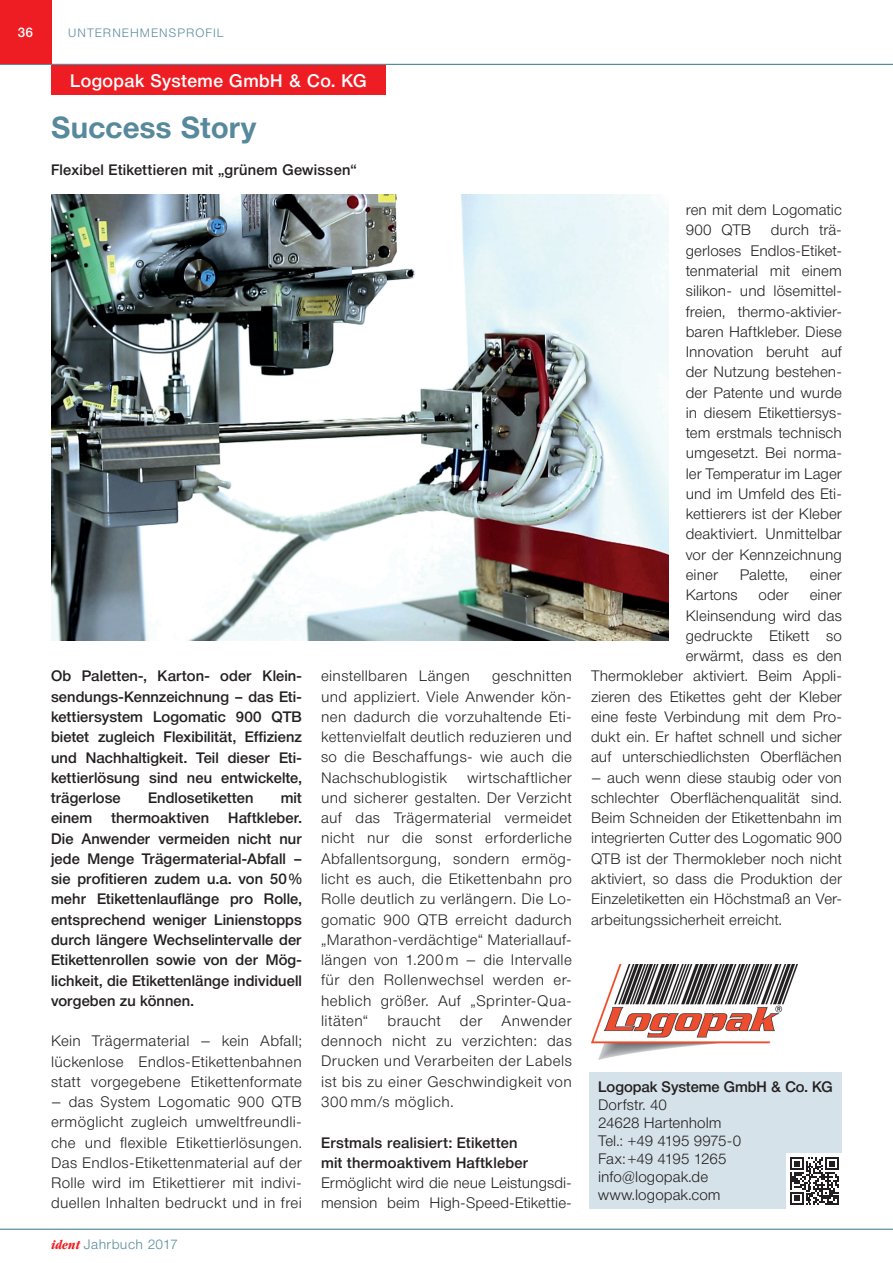
<style>
.page{position:relative;width:893px;height:1263px;background:#fff}
.page>*{position:absolute;margin:0;border:0;box-sizing:border-box;transform-origin:0 0}
.t1{font:700 30px "Neue Helvetica BQ";letter-spacing:.01em;color:#57899d}
.t2{font:500 18px "Neue Helvetica BQ";letter-spacing:.025em;color:#fff}
.t3{font:300 15px/20.2px "Neue Helvetica BQ";letter-spacing:.005em;color:#231f20;text-align:justify}
.t4{font:500 15px/20.2px "Neue Helvetica BQ";letter-spacing:.01em;color:#231f20;text-align:justify}
.t5{font:300 15px "Neue Helvetica BQ";letter-spacing:.025em;color:#231f20}
.t6{font:300 15px "Neue Helvetica BQ";letter-spacing:.035em;color:#231f20}
.t7{font:300 13.5px "Neue Helvetica BQ";letter-spacing:.03em;color:#57899d}
.t8{font:500 13.5px "Neue Helvetica BQ";color:#fff}
.t9{font:300 12px "Neue Helvetica BQ";letter-spacing:.09em;color:#57899d}
.s1{font-family:"Garamond";font-weight:700;font-style:italic;font-stretch:condensed;color:#ee1d23}
</style>
<div class="page">
<hr style="left:0;top:1229px;width:893px;height:1px;background:#57899d">
<hr style="left:0;top:64px;width:893px;height:1px;background:#57899d">
<div style="left:51px;top:65px;width:335px;height:30px;background:#ee1d23"></div>
<div style="left:590px;top:1072px;width:252px;height:136px;background:#d5e2e9"></div>
<img style="left:591px;top:964px;width:207px;height:95px">
<div style="left:787px;top:1153px;width:55px;height:55px;background:#fff"></div>
<svg style="left:790px;top:1157px;width:48px;height:48px"></svg>
<img style="left:51px;top:195px;width:618px;height:446px">
<div style="left:0;top:0;width:51px;height:64px;background:#ee1d23"></div>
<p class="t8" style="left:18px;top:24px;width:17px">36</p>
<p class="t9" style="left:68px;top:25px;width:157px">UNTERNEHMENSPROFIL</p>
<p class="t2" style="left:70px;top:69px;width:298px">Logopak Systeme GmbH &amp; Co. KG</p>
<h1 class="t1" style="left:51px;top:108px;width:207px">Success Story</h1>
<p class="t4" style="left:51px;top:159px;width:307px">Flexibel Etikettieren mit „grünem Gewissen“</p>
<p class="t4" style="left:51px;top:666px;width:252px">Ob Paletten-, Karton- oder Klein&shy;sendungs-Kennzeichnung – das Eti&shy;kettiersystem Logomatic 900 QTB bietet zugleich Flexibilität, Effizienz und Nachhaltigkeit. Teil dieser Eti&shy;kettierlösung sind neu entwickelte, trägerlose</p>
<p class="t4" style="left:148px;top:787px;width:107px">Endlosetiketten</p>
<p class="t4" style="left:281px;top:787px;width:23px">mit</p>
<p class="t4" style="left:51px;top:808px;width:252px;text-indent:177px">Haftkleber.<br>Die Anwender vermeiden nicht nur jede Menge Trägermaterial-Abfall – sie profitieren zudem u.a. von 50% mehr Etikettenlauflänge pro Rolle, entsprechend weniger Linienstopps durch längere Wechselintervalle der Etikettenrollen sowie von der Mög&shy;lichkeit, die Etikettenlänge individuell vorgeben zu können.</p>
<p class="t3" style="left:51px;top:1031px;width:252px">Kein Trägermaterial – kein Abfall; lückenlose Endlos-Etikettenbahnen statt vorgegebene Etikettenformate</p>
<p class="t3" style="left:51px;top:1092px;width:252px">– das System Logomatic 900 QTB ermöglicht zugleich umweltfreundli&shy;che und flexible Etikettierlösungen.<br>Das Endlos-Etikettenmaterial auf der Rolle wird im Etikettierer mit indivi&shy;duellen Inhalten bedruckt und in frei</p>
<p class="t4" style="left:51px;top:808px;width:43px">einem</p>
<p class="t4" style="left:111px;top:808px;width:99px">thermoaktiven</p>
<p class="t7" style="left:51px;top:1236px;width:128px"><span class="s1">ident</span> Jahrbuch 2017</p>
<p class="t3" style="left:321px;top:666px;width:252px;text-indent:171px">geschnitten und appliziert. Viele Anwender kön&shy;nen dadurch die vorzuhaltende Eti&shy;kettenvielfalt deutlich reduzieren und so die Beschaffungs- wie auch die Nachschublogistik</p>
<p class="t5" style="left:321px;top:667px;width:150px">einstellbaren Längen</p>
<p class="t3" style="left:321px;top:767px;width:252px;text-indent:146px">wirtschaftlicher und sicherer gestalten. Der Verzicht auf das Trägermaterial vermeidet nicht nur die sonst erforderliche Abfallentsorgung, sondern ermög&shy;licht es auch, die Etikettenbahn pro Rolle deutlich zu verlängern. Die Lo&shy;gomatic 900 QTB erreicht dadurch „Marathon-verdächtige“ Materiallauf&shy;längen von 1.200 m – die Intervalle für den Rollenwechsel werden er&shy;heblich größer. Auf „Sprinter-Qua&shy;litäten“</p>
<p class="t3" style="left:321px;top:1010px;width:252px;text-indent:181px">Anwender dennoch nicht zu verzichten: das Drucken und Verarbeiten der Labels ist bis zu einer Geschwindigkeit von 300 mm/s möglich.</p>
<p class="t4" style="left:321px;top:1132px;width:209px">Erstmals realisiert: Etiketten mit thermoaktivem Haftkleber</p>
<p class="t3" style="left:321px;top:1172px;width:252px">Ermöglicht wird die neue Leistungsdi&shy;mension beim High-Speed-Etikettie-</p>
<p class="t6" style="left:387px;top:1011px;width:55px">braucht</p>
<p class="t3" style="left:460px;top:1010px;width:24px">der</p>
<p class="t3" style="left:686px;top:200px;width:158px">ren mit dem Logomatic<br>900 QTB</p>
<p class="t3" style="left:686px;top:220px;width:158px;text-indent:85px">durch trä&shy;gerloses Endlos-Etiket&shy;tenmaterial mit einem silikon- und lösemittel&shy;freien, thermo-aktivier&shy;baren Haftkleber. Diese Innovation beruht auf der Nutzung bestehen&shy;der Patente und wurde in diesem Etikettiersys&shy;tem erstmals technisch umgesetzt. Bei norma&shy;ler Temperatur im Lager und im Umfeld des Eti&shy;kettierers ist der Kleber deaktiviert. Unmittelbar vor der Kennzeichnung einer</p>
<p class="t3" style="left:740px;top:564px;width:50px">Palette,</p>
<p class="t3" style="left:810px;top:564px;width:34px">einer</p>
<p class="t3" style="left:591px;top:585px;width:252px;text-align:right">einer<br>Kleinsendung wird das<br>gedruckte Etikett so<br>erwärmt, dass es den<br>Thermokleber aktiviert. Beim Appli&shy;zieren des Etikettes geht der Kleber eine feste Verbindung mit dem Pro&shy;dukt ein. Er haftet schnell und sicher auf unterschiedlichsten Oberflächen</p>
<p class="t3" style="left:591px;top:767px;width:252px">– auch wenn diese staubig oder von schlechter Oberflächenqualität sind.<br>Beim Schneiden der Etikettenbahn im integrierten Cutter des Logomatic 900<br>QTB ist der Thermokleber noch nicht aktiviert, so dass die Produktion der Einzeletiketten ein Höchstmaß an Ver&shy;arbeitungssicherheit erreicht.</p>
<p class="t3" style="left:686px;top:585px;width:53px">Kartons</p>
<p class="t3" style="left:758px;top:585px;width:32px">oder</p>
<p class="t4" style="left:598px;top:1076px;width:236px">Logopak Systeme GmbH &amp; Co. KG</p>
<p class="t3" style="left:598px;top:1096px;width:145px;line-height:18px;text-align:left">Dorfstr. 40<br>24628 Hartenholm<br>Tel.: +49 4195 9975-0<br>Fax: +49 4195 1265 info@logopak.de www.logopak.com</p>
</div>
